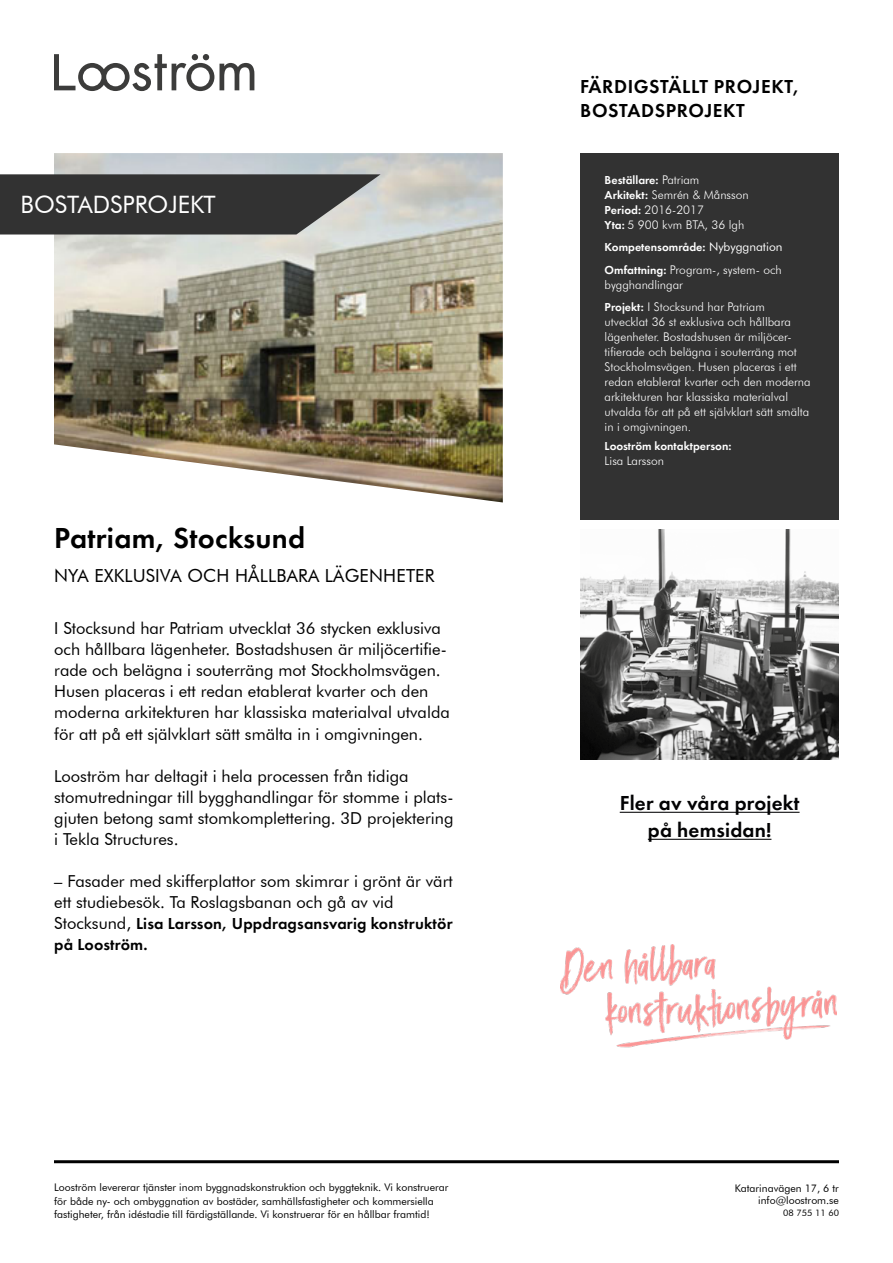
<style>
.page{position:relative;width:893px;height:1263px;background:#fff}
.page>*{position:absolute;margin:0;border:0;box-sizing:border-box;transform-origin:0 0}
.t1{font:600 30px "Futura PT";letter-spacing:.01em;color:#000}
.t2{font:24px "Futura BT";color:#fff}
.t3{font:600 21px/27px "Futura PT";letter-spacing:.01em;color:#020203;text-align:center}
.t4{font:600 19.5px/24px "Futura PT";letter-spacing:.03em;color:#000}
.t5{font:18px "Futura BT";letter-spacing:.01em;color:#000}
.t6{font:16.5px/21px "Futura BT";color:#000}
.t7{font:600 16.5px/21px "Futura PT";letter-spacing:.01em;color:#000}
.t8{font:300 12px/15px "Futura BT";color:#fff}
.t9{font:600 12px "Futura PT";color:#fff}
.t10{font:10.5px/13.5px "Futura BT";color:#000}
.t11{font:9px "Futura BT";color:#000}
.s1{font-family:"Futura BT";font-weight:400}
.s2{font-family:"Futura BT";font-weight:300}
.s3{font-family:"Futura PT";font-weight:600}
</style>
<div class="page">
<svg style="left:54px;top:54px;width:200px;height:37px"></svg>
<div style="left:580px;top:153px;width:259px;height:366px;background:#323232"></div>
<img style="left:54px;top:153px;width:449px;height:349px">
<svg style="left:0;top:174px;width:381px;height:60px;background:#454544"></svg>
<hr style="left:54px;top:1160px;width:785px;height:3px;background:#000">
<img style="left:560px;top:944px;width:277px;height:103px">
<hr style="left:620px;top:812px;width:180px;height:1px;background:#020203">
<hr style="left:648px;top:839px;width:123px;height:1px;background:#020203">
<img style="left:580px;top:529px;width:259px;height:230px">
<h2 class="t2" style="left:21px;top:190px;width:197px">BOSTADSPROJEKT</h2>
<h1 class="t1" style="left:54px;top:519px;width:253px">Patriam, Stocksund</h1>
<p class="t5" style="left:54px;top:565px;width:382px">NYA EXKLUSIVA OCH HÅLLBARA LÄGENHETER</p>
<p class="t6" style="left:54px;top:618px;width:397px">I Stocksund har Patriam utvecklat 36 stycken exklusiva och hållbara lägenheter. Bostadshusen är miljöcertifie&shy;rade och belägna i souterräng mot Stockholmsvägen.<br>Husen placeras i ett redan etablerat kvarter och den moderna arkitekturen har klassiska materialval utvalda för att på ett självklart sätt smälta in i omgivningen.</p>
<p class="t6" style="left:54px;top:765px;width:401px">Looström har deltagit i hela processen från tidiga stomutredningar till bygghandlingar för stomme i plats&shy;gjuten betong samt stomkomplettering. 3D projektering i Tekla Structures.</p>
<p class="t6" style="left:54px;top:870px;width:400px">– Fasader med skifferplattor som skimrar i grönt är värt ett studiebesök. Ta Roslagsbanan och gå av vid</p>
<p class="t7" style="left:54px;top:912px;width:400px"><span class="s1">Stocksund,</span> Lisa Larsson, Uppdragsansvarig konstruktör på Looström.</p>
<p class="t4" style="left:580px;top:74px;width:221px">FÄRDIGSTÄLLT PROJEKT,<br>BOSTADSPROJEKT</p>
<p class="t9" style="left:605px;top:172px;width:96px">Beställare: <span class="s2">Patriam</span></p>
<p class="t8" style="left:605px;top:187px;width:146px"><span class="s3">Arkitekt:</span> Semrén &amp; Månsson<br><span class="s3">Period:</span> 2016-2017<br><span class="s3">Yta:</span> 5 900 kvm BTA, 36 lgh</p>
<p class="t9" style="left:605px;top:239px;width:179px">Kompetensområde: <span class="s1">Nybyggnation</span></p>
<p class="t8" style="left:605px;top:262px;width:179px"><span class="s3">Omfattning:</span> Program-, system- och bygghandlingar</p>
<p class="t8" style="left:605px;top:299px;width:208px"><span class="s3">Projekt:</span> I Stocksund har Patriam utvecklat 36 st exklusiva och hållbara lägenheter. Bostadshusen är miljöcer&shy;tifierade och belägna i souterräng mot Stockholmsvägen. Husen placeras i ett redan etablerat kvarter och den moderna arkitekturen har klassiska materialval utvalda för att på ett självklart sätt smälta in i omgivningen.</p>
<p class="t9" style="left:605px;top:439px;width:128px">Looström kontaktperson:</p>
<p class="t8" style="left:605px;top:453px;width:61px">Lisa Larsson</p>
<p class="t3" style="left:620px;top:789px;width:181px">Fler av våra projekt på hemsidan!</p>
<p class="t10" style="left:54px;top:1181px;width:396px">Looström levererar tjänster inom byggnadskonstruktion och byggteknik. Vi konstruerar för både ny- och ombyggnation av bostäder, samhällsfastigheter och kommersiella fastigheter, från idéstadie till färdigställande. Vi konstruerar för en hållbar framtid!</p>
<p class="t10" style="left:735px;top:1182px;width:106px;line-height:12px;text-align:right">Katarinavägen 17, 6 tr info@loostrom.se</p>
<p class="t11" style="left:783px;top:1207px;width:57px">08 755 11 60</p>
</div>
